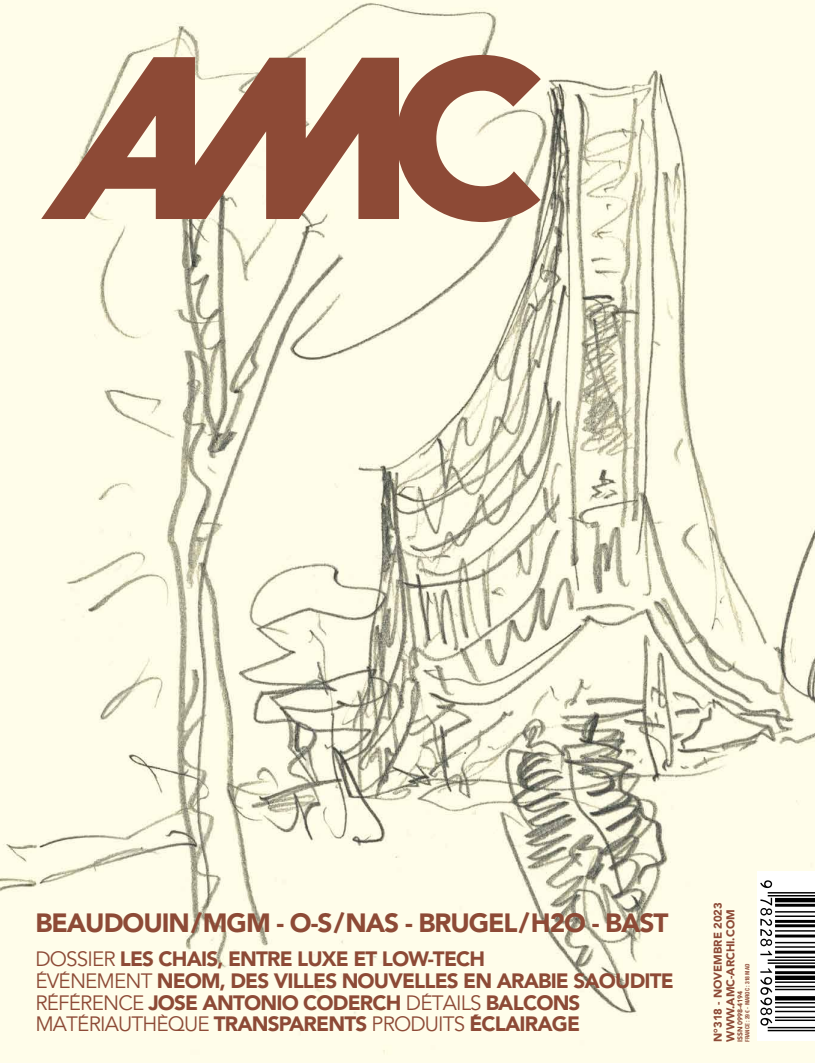
<style>
.page{position:relative;width:815px;height:1063px;background:#fff}
.page>*{position:absolute;margin:0;border:0;box-sizing:border-box;transform-origin:0 0}
.t1{font:26.25px "Avenir LT Std 95 Black AMC";letter-spacing:-.04em;color:#8d4a36}
.t2{font:20.62px/21.9px "Avenir LT Std 95 Black AMC";letter-spacing:-.04em;color:#8d4a36}
.t3{font:20.62px "Avenir LT Std 45 Book AMC";letter-spacing:-.04em;color:#8d4a36}
.t4{font:11.25px/12.5px "Avenir LT Std 95 Black AMC";color:#8d4a36}
.t5{font:6.88px "Avenir LT Std 95 Black AMC";letter-spacing:-.015em;color:#8d4a36}
.t6{font:700 condensed 5.62px "Helvetica LT Std";letter-spacing:-.015em;color:#8d4a36}
.s1{font-family:"Avenir LT Std 45 Book AMC"}
.s2{font-family:"Avenir LT Std 95 Black AMC"}
</style>
<div class="page">
<img style="left:0;top:0;width:815px;height:1063px">
<svg style="left:41px;top:57px;width:358px;height:162px;background:#b9907c"></svg>
<svg style="left:399px;top:55px;width:142px;height:167px;background:#c5a490"></svg>
<div style="left:757px;top:871px;width:58px;height:169px;background:#fff"></div>
<svg style="left:760px;top:880px;width:55px;height:151px"></svg>
<p class="t1" style="left:35px;top:907px;width:635px">BEAUDOUIN/MGM - O-S/NAS - BRUGEL/H2O - BAST</p>
<p class="t2" style="left:35px;top:948px;width:640px"><span class="s1">DOSSIER</span> LES CHAIS, ENTRE LUXE ET LOW-TECH<br><span class="s1">ÉVÉNEMENT</span> NEOM, DES VILLES NOUVELLES EN ARABIE SAOUDITE<br><span class="s1">RÉFÉRENCE</span> JOSE ANTONIO CODERCH <span class="s1">DÉTAILS</span> BALCONS</p>
<p class="t3" style="left:35px;top:1013px;width:546px">MATÉRIAUTHÈQUE <span class="s2">TRANSPARENTS</span> PRODUITS <span class="s2">ÉCLAIRAGE</span></p>
<p class="t4" style="left:712px;top:1042px;width:141px;rotate:-90deg">N°318 - NOVEMBRE 2023<br>WWW.AMC-ARCHI.COM</p>
<p class="t6" style="left:744px;top:1042px;width:79px;rotate:-90deg">FRANCE : 29 € - MAROC : 318 MAD</p>
<p class="t5" style="left:736px;top:1042px;width:52px;rotate:-90deg">ISSN 0998-4194</p>
</div>
